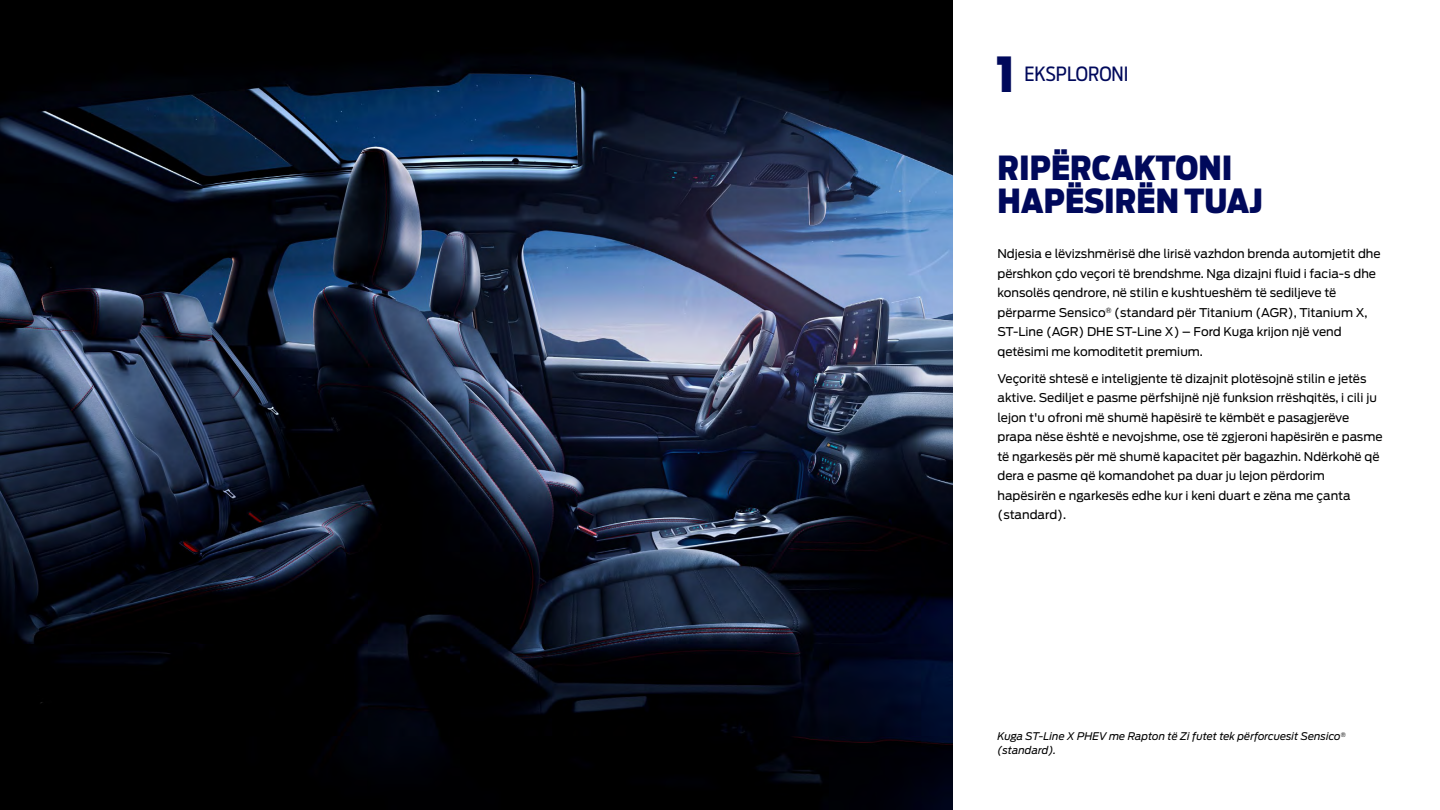
<style>
.page{position:relative;width:1440px;height:810px;background:#fff}
.page>*{position:absolute;margin:0;border:0;box-sizing:border-box;transform-origin:0 0}
.t1{font:900 48px "Ford Antenna Cond";color:#00095b}
.t2{font:900 33px/33px "Ford Antenna Cond";color:#00095b}
.t3{font:19.5px "Ford Antenna Cond";color:#00095b}
.t4{font:12px/19.5px "Ford Antenna";color:#000}
.t5{font:italic 10.5px/13.5px "Ford Antenna";color:#000}
</style>
<div class="page">
<img style="left:0;top:0;width:952px;height:810px">
<h1 class="t1" style="left:996px;top:30px;width:20px">1</h1>
<h3 class="t3" style="left:1024px;top:58px;width:106px">EKSPLORONI</h3>
<h2 class="t2" style="left:998px;top:147px;width:267px">RIPËRCAKTONI<br>HAPËSIRËN TUAJ</h2>
<p class="t4" style="left:998px;top:243px;width:385px">Ndjesia e lëvizshmërisë dhe lirisë vazhdon brenda automjetit dhe përshkon çdo veçori të brendshme. Nga dizajni fluid i facia-s dhe konsolës qendrore, në stilin e kushtueshëm të sediljeve të përparme Sensico<sup>®</sup> (standard për Titanium (AGR), Titanium X, ST-Line (AGR) DHE ST-Line X) – Ford Kuga krijon një vend qetësimi me komoditetit premium.</p>
<p class="t4" style="left:998px;top:367px;width:387px">Veçoritë shtesë e inteligjente të dizajnit plotësojnë stilin e jetës aktive. Sediljet e pasme përfshijnë një funksion rrëshqitës, i cili ju lejon t'u ofroni më shumë hapësirë te këmbët e pasagjerëve prapa nëse është e nevojshme, ose të zgjeroni hapësirën e pasme të ngarkesës për më shumë kapacitet për bagazhin. Ndërkohë që dera e pasme që komandohet pa duar ju lejon përdorim hapësirën e ngarkesës edhe kur i keni duart e zëna me çanta (standard).</p>
<p class="t5" style="left:998px;top:729px;width:350px">Kuga ST-Line X PHEV me Rapton të Zi futet tek përforcuesit Sensico<sup>® </sup>(standard).</p>
</div>
